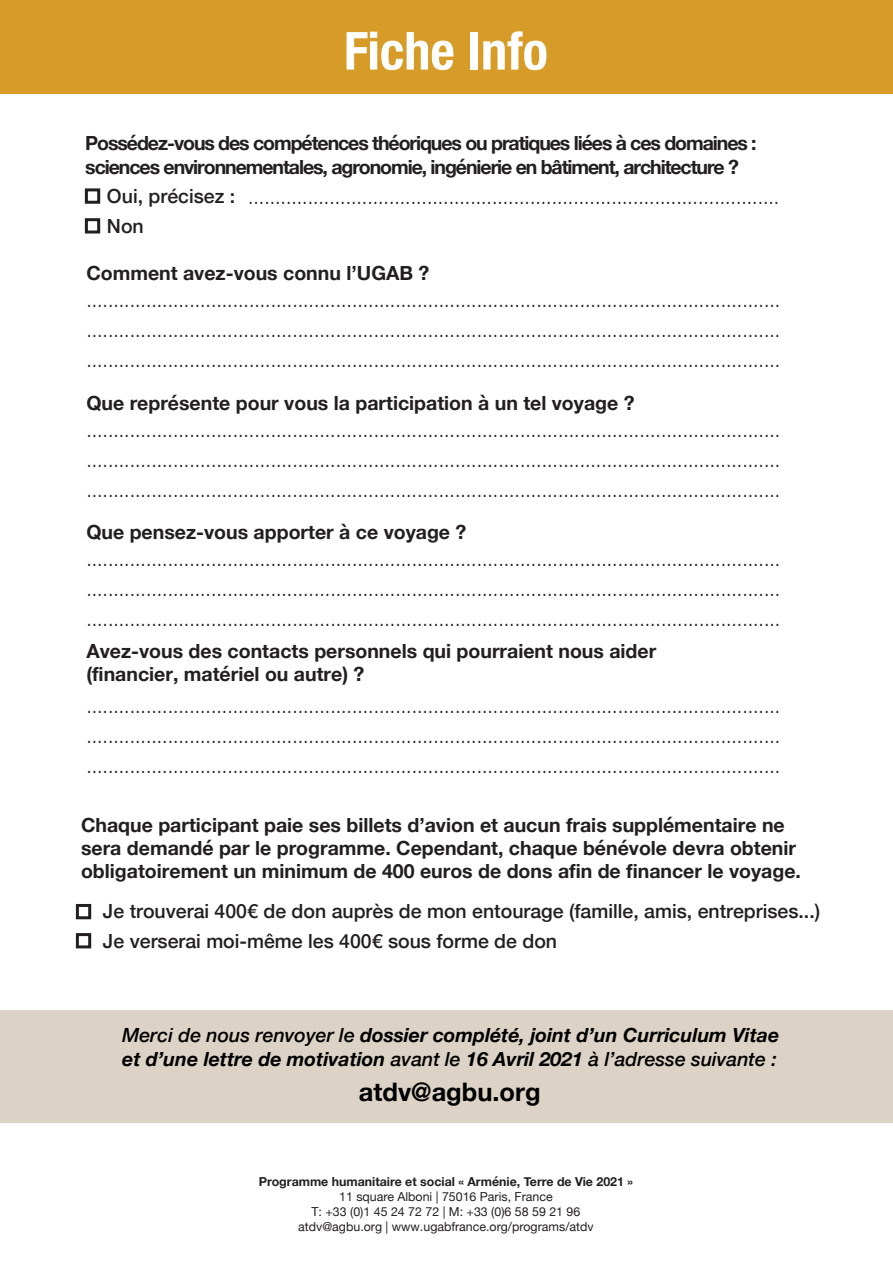
<style>
.page{position:relative;width:893px;height:1263px;background:#fff}
.page>*{position:absolute;margin:0;border:0;box-sizing:border-box;transform-origin:0 0}
.t1{font:700 condensed 52.5px "Helvetica Neue";color:#fff}
.t2{font:700 25.5px "Helvetica Neue";color:#000001}
.t3{font:300 19.5px/30px "Helvetica Neue";color:#231f20;text-align:justify}
.t4{font:700 19.5px/23.4px "Helvetica Neue";color:#231f20}
.t5{font:700 19.5px/23.4px "Helvetica Neue";letter-spacing:-.055em;color:#231f20}
.t6{font:500 19.5px/30px "Helvetica Neue";color:#231f20}
.t7{font:italic 700 19.5px/23.4px "Helvetica Neue";color:#000001}
.t8{font:12.45px/14.9px "Helvetica Neue";color:#231f20;text-align:center}
.t9{font:700 12.45px "Helvetica Neue";color:#231f20}
.s1{font-weight:500}
</style>
<div class="page">
<div style="left:0;top:0;width:893px;height:94px;background:#d79c28"></div>
<div style="left:0;top:1010px;width:893px;height:112px;background:#dcd2c5"></div>
<div style="left:85px;top:188px;width:15px;height:16px;border:3px solid #231f20"></div>
<div style="left:85px;top:218px;width:15px;height:15px;border:3px solid #231f20"></div>
<div style="left:76px;top:904px;width:15px;height:15px;border:3px solid #231f20"></div>
<div style="left:76px;top:933px;width:15px;height:15px;border:3px solid #231f20"></div>
<h1 class="t1" style="left:344px;top:7px;width:205px">Fiche Info</h1>
<p class="t5" style="left:85px;top:132px;width:673px">Possédez-vous des compétences théoriques ou pratiques liées à ces domaines : sciences environnementales, agronomie, ingénierie en bâtiment, architecture ?</p>
<p class="t6" style="left:107px;top:179px;width:130px">Oui, précisez :<br>Non</p>
<p class="t3" style="left:248px;top:180px;width:533px">..................................................................................................</p>
<p class="t4" style="left:86px;top:262px;width:345px">Comment avez-vous connu l’UGAB ?</p>
<p class="t3" style="left:86px;top:284px;width:695px">................................................................................................................................ ................................................................................................................................ ................................................................................................................................</p>
<p class="t4" style="left:86px;top:392px;width:550px">Que représente pour vous la participation à un tel voyage ?</p>
<p class="t3" style="left:86px;top:413px;width:695px">................................................................................................................................ ................................................................................................................................ ................................................................................................................................</p>
<p class="t4" style="left:86px;top:521px;width:381px">Que pensez-vous apporter à ce voyage ?</p>
<p class="t3" style="left:86px;top:543px;width:695px">................................................................................................................................ ................................................................................................................................ ................................................................................................................................</p>
<p class="t4" style="left:86px;top:639px;width:571px">Avez-vous des contacts personnels qui pourraient nous aider (financier, matériel ou autre) ?</p>
<p class="t3" style="left:86px;top:690px;width:695px">................................................................................................................................ ................................................................................................................................ ................................................................................................................................</p>
<p class="t4" style="left:81px;top:813px;width:721px">Chaque participant paie ses billets d’avion et aucun frais supplémentaire ne sera demandé par le programme. Cependant, chaque bénévole devra obtenir obligatoirement un minimum de 400 euros de dons afin de financer le voyage.</p>
<p class="t6" style="left:103px;top:894px;width:719px">Je trouverai 400€ de don auprès de mon entourage (famille, amis, entreprises...)<br>Je verserai moi-même les 400€ sous forme de don</p>
<p class="t7" style="left:122px;top:1024px;width:659px"><span class="s1">Merci de nous renvoyer le</span> dossier complété, joint d’un Curriculum Vitae et d’une lettre de motivation <span class="s1">avant le</span> 16 Avril 2021 <span class="s1">à l’adresse suivante :</span></p>
<h2 class="t2" style="left:359px;top:1072px;width:183px">atdv@agbu.org</h2>
<p class="t9" style="left:259px;top:1172px;width:376px">Programme humanitaire et social « Arménie, Terre de Vie 2021 »</p>
<p class="t8" style="left:298px;top:1190px;width:297px">11 square Alboni | 75016 Paris, France<br>T: +33 (0)1 45 24 72 72 | M: +33 (0)6 58 59 21 96 atdv@agbu.org | www.ugabfrance.org/programs/atdv</p>
</div>
